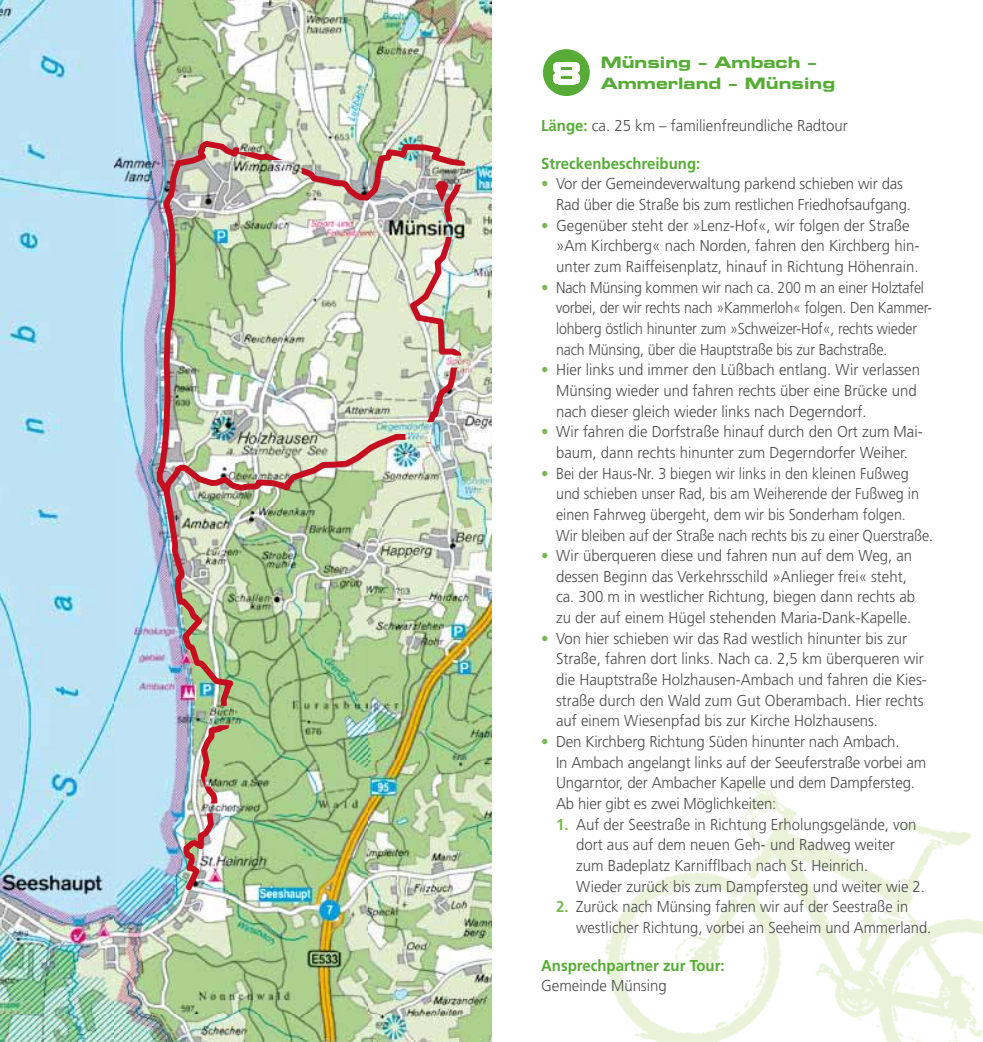
<style>
.page{position:relative;width:983px;height:1042px;background:#fff}
.page>*{position:absolute;margin:0;border:0;box-sizing:border-box;transform-origin:0 0}
.t1{font:30.1px "Eurostile Bold Extended Two";color:#fff}
.t2{font:300 15.75px/20.7px "Frutiger LT Std";color:#4b4b4d;scale:.95 1}
.t3{font:300 15.75px/20.7px "Frutiger LT Std";color:#4b4b4d;scale:.9 1}
.t4{font:300 15.75px/20.7px "Frutiger LT Std";color:#4b4b4d;scale:.91 1}
.t5{font:300 15.75px/20.7px "Frutiger LT Std";color:#4b4b4d;scale:.93 1}
.t6{font:700 15.75px "Frutiger LT Std";color:#56ac36;scale:.95 1}
.t7{font:15.75px/21px "Eurostile Bold Extended Two";color:#56ac36}
.s1{font-weight:700;color:#56ac36}
.s2{color:#79b854}
.s3{font-weight:700;color:#79b854}
</style>
<div class="page">
<img style="left:605px;top:781px;width:377px;height:261px">
<img style="left:0;top:0;width:491px;height:1042px">
<div style="left:542px;top:48px;width:48px;height:49px;background:#56ac36;border-radius:50%"></div>
<div style="left:541px;top:47px;width:50px;height:51px;border:2px solid #fff;border-radius:50%"></div>
<img style="left:154px;top:138px;width:314px;height:757px">
<svg style="left:435px;top:181px;width:13px;height:22px"></svg>
<h1 class="t1" style="left:552px;top:52px;width:31px">8</h1>
<p class="t7" style="left:600px;top:52px;width:236px">Münsing – Ambach –<br>Ammerland – Münsing</p>
<p class="t2" style="left:541px;top:115px;width:324px"><span class="s1">Länge:</span> ca. 25 km – familienfreundliche Radtour</p>
<p class="t6" style="left:541px;top:154px;width:169px">Streckenbeschreibung:</p>
<p class="t2" style="left:556px;top:174px;width:375px;text-indent:-15px"><span class="s2">•</span> Vor der Gemeindeverwaltung parkend schieben wir das<br>Rad über die Straße bis zum restlichen Friedhofsaufgang.</p>
<p class="t2" style="left:556px;top:215px;width:384px;text-indent:-15px"><span class="s2">•</span> Gegenüber steht der »Lenz-Hof«, wir folgen der Straße »Am Kirchberg« nach Norden, fahren den Kirchberg hin&shy;unter zum Raiffeisenplatz, hinauf in Richtung Höhenrain.</p>
<p class="t3" style="left:556px;top:277px;width:419px;text-indent:-15px"><span class="s2">•</span> Nach Münsing kommen wir nach ca. 200 m an einer Holztafel vorbei, der wir rechts nach »Kammerloh« folgen. Den Kammer&shy;lohberg östlich hinunter zum »Schweizer-Hof«, rechts wieder nach Münsing, über die Hauptstraße bis zur Bachstraße.</p>
<p class="t2" style="left:556px;top:360px;width:384px;text-indent:-15px"><span class="s2">•</span> Hier links und immer den Lüßbach entlang. Wir verlassen<br>Münsing wieder und fahren rechts über eine Brücke und nach dieser gleich wieder links nach Degerndorf.</p>
<p class="t2" style="left:541px;top:422px;width:403px;text-align:center"><span class="s2">•</span> Wir fahren die Dorfstraße hinauf durch den Ort zum Mai&shy;baum, dann rechts hinunter zum Degerndorfer Weiher.</p>
<p class="t4" style="left:556px;top:463px;width:416px;text-indent:-15px"><span class="s2">•</span> Bei der Haus-Nr. 3 biegen wir links in den kleinen Fußweg und schieben unser Rad, bis am Weiherende der Fußweg in einen Fahrweg übergeht, dem wir bis Sonderham folgen.<br>Wir bleiben auf der Straße nach rechts bis zu einer Querstraße.</p>
<p class="t2" style="left:556px;top:545px;width:379px;text-indent:-15px"><span class="s2">•</span> Wir überqueren diese und fahren nun auf dem Weg, an dessen Beginn das Verkehrsschild »Anlieger frei« steht, ca. 300 m in westlicher Richtung, biegen dann rechts ab zu der auf einem Hügel stehenden Maria-Dank-Kapelle.</p>
<p class="t2" style="left:556px;top:628px;width:392px;text-indent:-15px"><span class="s2">•</span> Von hier schieben wir das Rad westlich hinunter bis zur Straße, fahren dort links. Nach ca. 2,5 km überqueren wir die Hauptstraße Holzhausen-Ambach und fahren die Kies&shy;straße durch den Wald zum Gut Oberambach. Hier rechts auf einem Wiesenpfad bis zur Kirche Holzhausens.</p>
<p class="t2" style="left:556px;top:731px;width:391px;text-indent:-15px"><span class="s2">•</span> Den Kirchberg Richtung Süden hinunter nach Ambach.<br>In Ambach angelangt links auf der Seeuferstraße vorbei am Ungarntor, der Ambacher Kapelle und dem Dampfersteg.<br>Ab hier gibt es zwei Möglichkeiten:</p>
<p class="t2" style="left:576px;top:814px;width:369px;text-indent:-20px"><span class="s3">1.</span> Auf der Seestraße in Richtung Erholungsgelände, von dort aus auf dem neuen Geh- und Radweg weiter zum Badeplatz Karnifflbach nach St. Heinrich.<br>Wieder zurück bis zum Dampfersteg und weiter wie 2.</p>
<p class="t5" style="left:576px;top:897px;width:383px;text-indent:-20px"><span class="s3">2.</span> Zurück nach Münsing fahren wir auf der Seestraße in westlicher Richtung, vorbei an Seeheim und Ammerland.</p>
<p class="t6" style="left:541px;top:956px;width:195px">Ansprechpartner zur Tour:</p>
<p class="t2" style="left:541px;top:976px;width:134px">Gemeinde Münsing</p>
</div>
